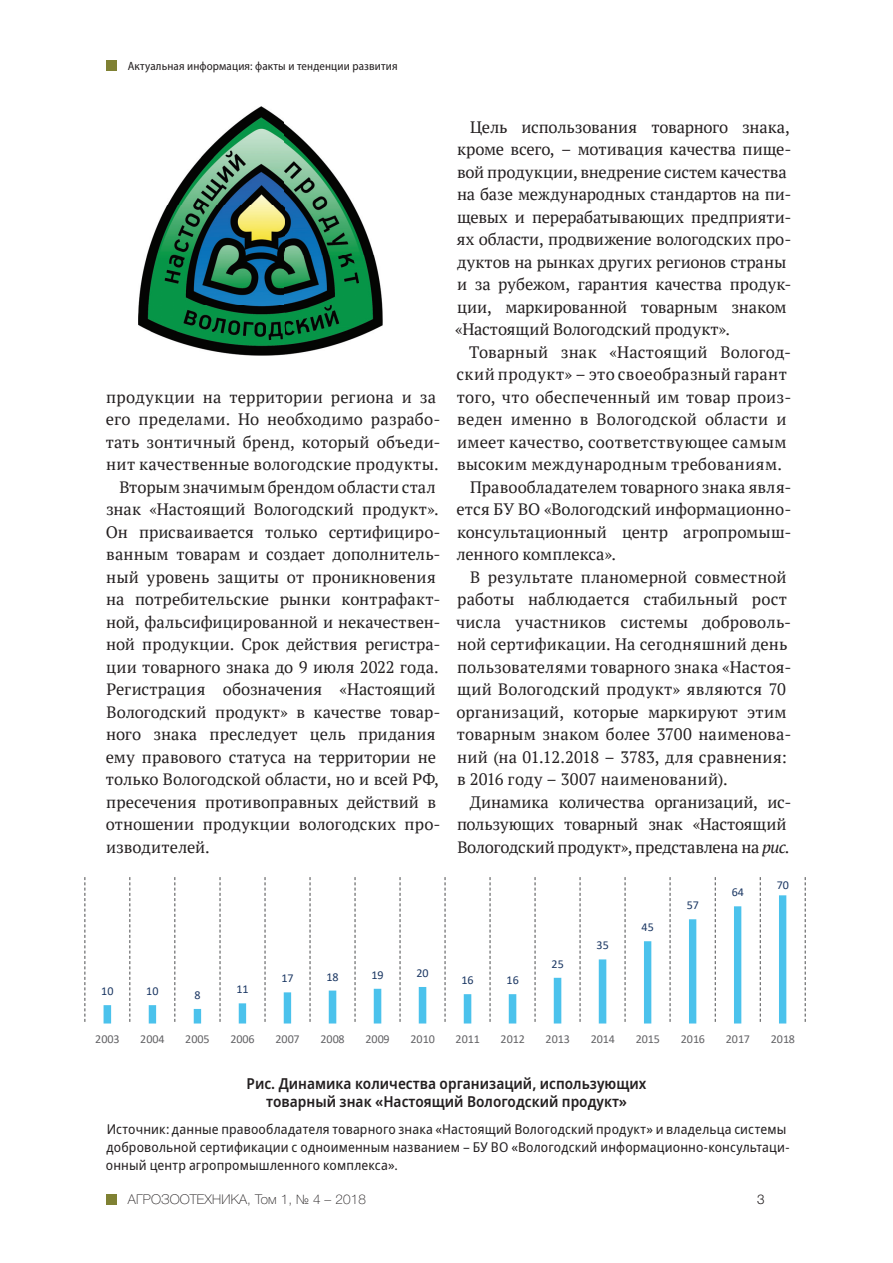
<style>
.page{position:relative;width:893px;height:1263px;background:#fff}
.page>*{position:absolute;margin:0;border:0;box-sizing:border-box;transform-origin:0 0}
.t1{font:16.5px/22.5px "PT Serif";letter-spacing:.005em;color:#231f20}
.t2{font:600 semi-condensed 15px/18px "Noto Sans";color:#231f20;text-align:center}
.t3{font:semi-condensed 13.5px/18px "Noto Sans";letter-spacing:.01em;color:#231f20}
.t4{font:100 13.5px "Helvetica Neue Cyr";letter-spacing:.01em;color:#231f20}
.t5{font:300 13.5px "Helvetica Neue Cyr";color:#231f20}
.t6{font:12.15px "Calibri";color:#636366}
.t7{font:12.15px "Calibri";color:#1b3763}
.t8{font:semi-condensed 12px "Myriad Pro";letter-spacing:.01em;color:#231f20}
.t9{font:12px "Calibri";color:#1b3763}
.s1{font-style:italic}
</style>
<div class="page">
<div style="left:106px;top:1194px;width:11px;height:11px;background:#7f8133"></div>
<div style="left:106px;top:60px;width:11px;height:11px;background:#7f8133"></div>
<img style="left:139px;top:106px;width:243px;height:249px">
<svg style="left:85px;top:877px;width:1px;height:145px"></svg>
<svg style="left:129px;top:877px;width:1px;height:18px"></svg>
<svg style="left:174px;top:877px;width:1px;height:18px"></svg>
<svg style="left:220px;top:877px;width:1px;height:18px"></svg>
<svg style="left:265px;top:877px;width:1px;height:18px"></svg>
<svg style="left:310px;top:877px;width:1px;height:18px"></svg>
<svg style="left:355px;top:877px;width:1px;height:18px"></svg>
<svg style="left:400px;top:877px;width:1px;height:18px"></svg>
<svg style="left:445px;top:877px;width:1px;height:18px"></svg>
<svg style="left:490px;top:877px;width:1px;height:18px"></svg>
<svg style="left:535px;top:877px;width:1px;height:18px"></svg>
<svg style="left:580px;top:877px;width:1px;height:18px"></svg>
<svg style="left:625px;top:877px;width:1px;height:18px"></svg>
<svg style="left:670px;top:877px;width:1px;height:18px"></svg>
<svg style="left:715px;top:877px;width:1px;height:18px"></svg>
<svg style="left:760px;top:877px;width:1px;height:18px"></svg>
<svg style="left:805px;top:877px;width:1px;height:145px"></svg>
<svg style="left:104px;top:895px;width:682px;height:128px"></svg>
<p class="t8" style="left:128px;top:61px;width:271px">Актуальная информация: факты и тенденции развития</p>
<p class="t1" style="left:106px;top:385px;width:331px">продукции на территории региона и за</p>
<p class="t1" style="left:106px;top:408px;width:336px">его пределами. Но необходимо разрабо-</p>
<p class="t1" style="left:106px;top:430px;width:336px">тать зонтичный бренд, который объеди-</p>
<p class="t1" style="left:106px;top:453px;width:334px">нит качественные вологодские продукты.</p>
<p class="t1" style="left:119px;top:475px;width:318px">Вторым значимым брендом области стал</p>
<p class="t1" style="left:106px;top:498px;width:334px">знак «Настоящий Вологодский продукт».</p>
<p class="t1" style="left:106px;top:520px;width:336px">Он присваивается только сертифициро-</p>
<p class="t1" style="left:106px;top:543px;width:336px">ванным товарам и создает дополнитель-</p>
<p class="t1" style="left:106px;top:565px;width:331px">ный уровень защиты от проникновения</p>
<p class="t1" style="left:106px;top:588px;width:336px">на потребительские рынки контрафакт-</p>
<p class="t1" style="left:106px;top:610px;width:336px">ной, фальсифицированной и некачествен-</p>
<p class="t1" style="left:106px;top:633px;width:336px">ной продукции. Срок действия регистра-</p>
<p class="t1" style="left:106px;top:655px;width:334px">ции товарного знака до 9 июля 2022 года.</p>
<p class="t1" style="left:107px;top:678px;width:331px">Регистрация обозначения «Настоящий</p>
<p class="t1" style="left:107px;top:700px;width:335px">Вологодский продукт» в качестве товар-</p>
<p class="t1" style="left:106px;top:723px;width:331px">ного знака преследует цель придания</p>
<p class="t1" style="left:106px;top:745px;width:332px">ему правового статуса на территории не</p>
<p class="t1" style="left:106px;top:768px;width:335px">только Вологодской области, но и всей РФ,</p>
<p class="t1" style="left:106px;top:790px;width:331px">пресечения противоправных действий в</p>
<p class="t1" style="left:106px;top:813px;width:336px">отношении продукции вологодских про-</p>
<p class="t1" style="left:106px;top:835px;width:105px">изводителей.</p>
<p class="t9" style="left:101px;top:986px;width:14px">10</p>
<p class="t9" style="left:146px;top:986px;width:14px">10</p>
<p class="t9" style="left:194px;top:990px;width:8px">8</p>
<p class="t9" style="left:236px;top:984px;width:14px">11</p>
<p class="t9" style="left:281px;top:973px;width:14px">17</p>
<p class="t9" style="left:326px;top:971px;width:14px">18</p>
<p class="t7" style="left:371px;top:969px;width:14px">19</p>
<p class="t9" style="left:416px;top:968px;width:14px">20</p>
<p class="t1" style="left:455px;top:115px;width:338px;text-indent:15px">Цель использования товарного знака, кроме всего, – мотивация качества пище&shy;вой продукции, внедрение систем качества на базе международных стандартов на пи&shy;щевых и перерабатывающих предприяти&shy;ях области, продвижение вологодских про&shy;дуктов на рынках других регионов страны и за рубежом, гарантия качества продук&shy;ции, маркированной товарным знаком «Настоящий Вологодский продукт».</p>
<p class="t1" style="left:469px;top:340px;width:324px">Товарный знак «Настоящий Вологод-</p>
<p class="t1" style="left:456px;top:363px;width:332px">ский продукт» – это своеобразный гарант</p>
<p class="t1" style="left:457px;top:385px;width:336px">того, что обеспеченный им товар произ-</p>
<p class="t1" style="left:457px;top:408px;width:331px">веден именно в Вологодской области и</p>
<p class="t1" style="left:457px;top:430px;width:331px">имеет качество, соответствующее самым</p>
<p class="t1" style="left:457px;top:453px;width:326px">высоким международным требованиям.</p>
<p class="t1" style="left:470px;top:475px;width:323px">Правообладателем товарного знака явля-</p>
<p class="t1" style="left:457px;top:498px;width:336px">ется БУ ВО «Вологодский информационно-</p>
<p class="t1" style="left:457px;top:520px;width:336px">консультационный центр агропромыш-</p>
<p class="t1" style="left:457px;top:543px;width:161px">ленного комплекса».</p>
<p class="t1" style="left:470px;top:565px;width:318px">В результате планомерной совместной</p>
<p class="t1" style="left:457px;top:588px;width:331px">работы наблюдается стабильный рост</p>
<p class="t1" style="left:456px;top:610px;width:337px">числа участников системы доброволь-</p>
<p class="t1" style="left:457px;top:633px;width:332px">ной сертификации. На сегодняшний день</p>
<p class="t1" style="left:457px;top:655px;width:336px">пользователями товарного знака «Настоя-</p>
<p class="t1" style="left:457px;top:678px;width:330px">щий Вологодский продукт» являются 70</p>
<p class="t1" style="left:457px;top:700px;width:332px">организаций, которые маркируют этим</p>
<p class="t1" style="left:457px;top:723px;width:336px">товарным знаком более 3700 наименова-</p>
<p class="t1" style="left:457px;top:745px;width:331px">ний (на 01.12.2018 – 3783, для сравнения:</p>
<p class="t1" style="left:457px;top:768px;width:272px">в 2016 году – 3007 наименований).</p>
<p class="t1" style="left:470px;top:790px;width:323px">Динамика количества организаций, ис-</p>
<p class="t1" style="left:457px;top:813px;width:331px">пользующих товарный знак «Настоящий</p>
<p class="t1" style="left:457px;top:835px;width:334px">Вологодский продукт», представлена на <span class="s1">рис.</span></p>
<p class="t9" style="left:461px;top:975px;width:14px">16</p>
<p class="t9" style="left:507px;top:975px;width:14px">16</p>
<p class="t9" style="left:552px;top:959px;width:14px">25</p>
<p class="t9" style="left:597px;top:940px;width:14px">35</p>
<p class="t9" style="left:642px;top:922px;width:14px">45</p>
<p class="t9" style="left:687px;top:900px;width:14px">57</p>
<p class="t9" style="left:732px;top:887px;width:14px">64</p>
<p class="t9" style="left:777px;top:880px;width:14px">70</p>
<p class="t6" style="left:95px;top:1033px;width:26px">2003</p>
<p class="t6" style="left:140px;top:1033px;width:26px">2004</p>
<p class="t6" style="left:185px;top:1033px;width:26px">2005</p>
<p class="t6" style="left:230px;top:1033px;width:26px">2006</p>
<p class="t6" style="left:275px;top:1033px;width:26px">2007</p>
<p class="t6" style="left:320px;top:1033px;width:26px">2008</p>
<p class="t6" style="left:365px;top:1033px;width:26px">2009</p>
<p class="t6" style="left:410px;top:1033px;width:26px">2010</p>
<p class="t6" style="left:456px;top:1033px;width:26px">2011</p>
<p class="t6" style="left:501px;top:1033px;width:26px">2012</p>
<p class="t6" style="left:546px;top:1033px;width:26px">2013</p>
<p class="t6" style="left:591px;top:1033px;width:26px">2014</p>
<p class="t6" style="left:636px;top:1033px;width:26px">2015</p>
<p class="t6" style="left:681px;top:1033px;width:26px">2016</p>
<p class="t6" style="left:726px;top:1033px;width:26px">2017</p>
<p class="t6" style="left:771px;top:1033px;width:26px">2018</p>
<p class="t2" style="left:247px;top:1074px;width:401px">Рис . Динамика количества организаций, использующих товарный знак «Настоящий Вологодский продукт»</p>
<p class="t3" style="left:106px;top:1119px;width:685px">Источник: данные правообладателя товарного знака «Настоящий Вологодский продукт» и владельца системы добровольной сертификации с одноименным названием – БУ ВО «Вологодский информационно-консультаци&shy;онный центр агропромышленного комплекса».</p>
<p class="t4" style="left:128px;top:1194px;width:239px">АГРОЗООТЕХНИКА, Том 1, № 4 – 2018</p>
<p class="t5" style="left:757px;top:1194px;width:9px">3</p>
</div>
